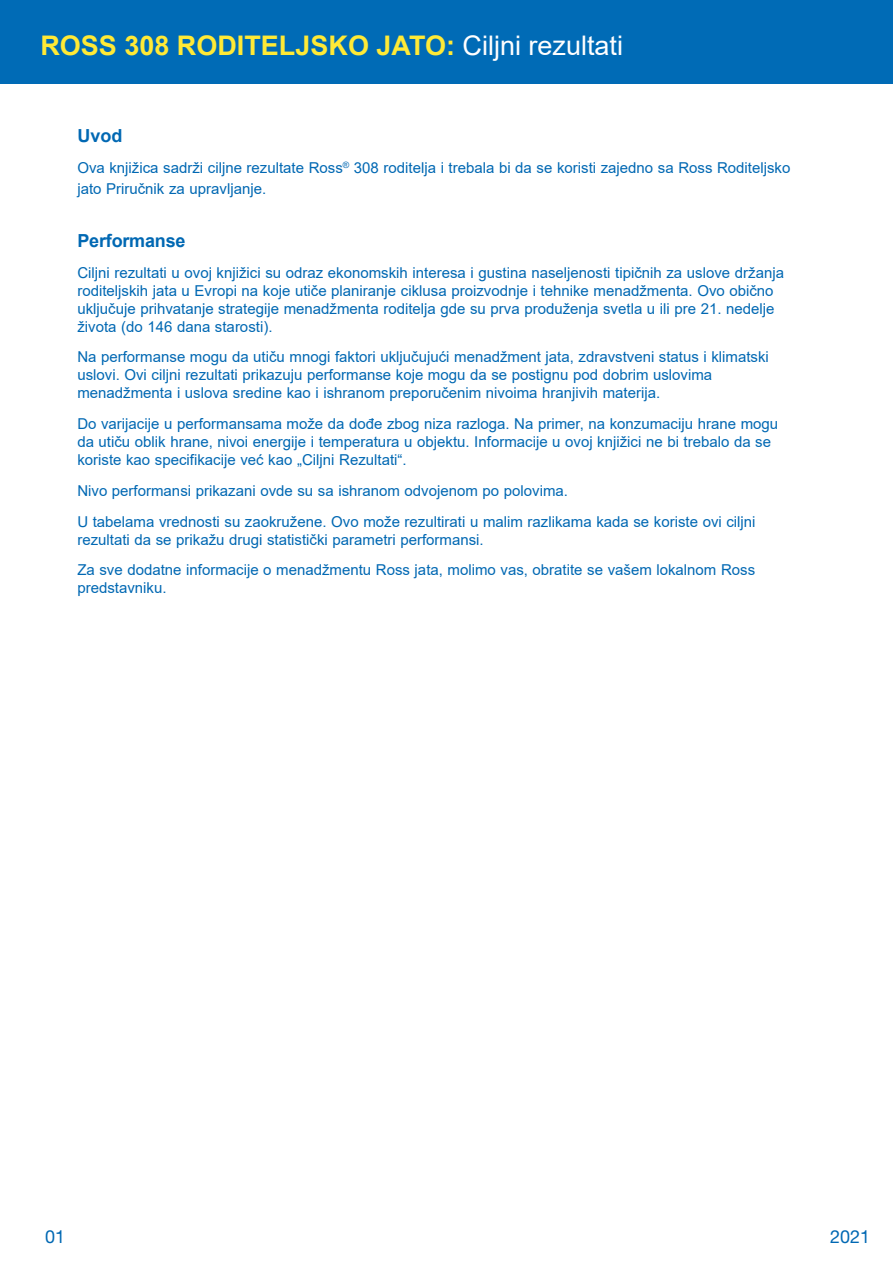
<style>
.page{position:relative;width:893px;height:1263px;background:#fff}
.page>*{position:absolute;margin:0;border:0;box-sizing:border-box;transform-origin:0 0}
.t1{font:700 27px "Arial";color:#ffea36}
.t2{font:700 18px "Arial";letter-spacing:-.01em;color:#0168b3}
.t3{font:18px "Helvetica Neue";color:#0168b3}
.t4{font:15px/18px "Arial";color:#0168b3}
.s1{font-weight:400;color:#fff}
</style>
<div class="page">
<div style="left:0;top:0;width:893px;height:84px;background:#006bb6"></div>
<h1 class="t1" style="left:40px;top:27px;width:584px">ROSS 308 RODITELJSKO JATO: <span class="s1">Ciljni rezultati</span></h1>
<p class="t2" style="left:77px;top:123px;width:47px">Uvod</p>
<p class="t4" style="left:77px;top:157px;width:715px;line-height:21.6px">Ova knjižica sadrži ciljne rezultate Ross<sup>®</sup> 308 roditelja i trebala bi da se koristi zajedno sa Ross Roditeljsko jato Priručnik za upravljanje.</p>
<p class="t2" style="left:77px;top:228px;width:110px">Performanse</p>
<p class="t4" style="left:77px;top:263px;width:708px">Ciljni rezultati u ovoj knjižici su odraz ekonomskih interesa i gustina naseljenosti tipičnih za uslove držanja roditeljskih jata u Evropi na koje utiče planiranje ciklusa proizvodnje i tehnike menadžmenta. Ovo obično uključuje prihvatanje strategije menadžmenta roditelja gde su prva produženja svetla u ili pre 21. nedelje života (do 146 dana starosti).</p>
<p class="t4" style="left:77px;top:348px;width:693px">Na performanse mogu da utiču mnogi faktori uključujući menadžment jata, zdravstveni status i klimatski uslovi. Ovi ciljni rezultati prikazuju performanse koje mogu da se postignu pod dobrim uslovima menadžmenta i uslova sredine kao i ishranom preporučenim nivoima hranjivih materija.</p>
<p class="t4" style="left:77px;top:415px;width:702px">Do varijacije u performansama može da dođe zbog niza razloga. Na primer, na konzumaciju hrane mogu da utiču oblik hrane, nivoi energije i temperatura u objektu. Informacije u ovoj knjižici ne bi trebalo da se koriste kao specifikacije već kao „Ciljni Rezultati“.</p>
<p class="t4" style="left:77px;top:475px;width:680px;line-height:30.8px">Nivo performansi prikazani ovde su sa ishranom odvojenom po polovima.<br>U tabelama vrednosti su zaokružene. Ovo može rezultirati u malim razlikama kada se koriste ovi ciljni</p>
<p class="t4" style="left:77px;top:524px;width:679px;line-height:30.8px">rezultati da se prikažu drugi statistički parametri performansi.<br>Za sve dodatne informacije o menadžmentu Ross jata, molimo vas, obratite se vašem lokalnom Ross</p>
<p class="t4" style="left:77px;top:579px;width:91px">predstavniku.</p>
<p class="t3" style="left:45px;top:1226px;width:22px">01</p>
<p class="t3" style="left:830px;top:1226px;width:42px">2021</p>
</div>
